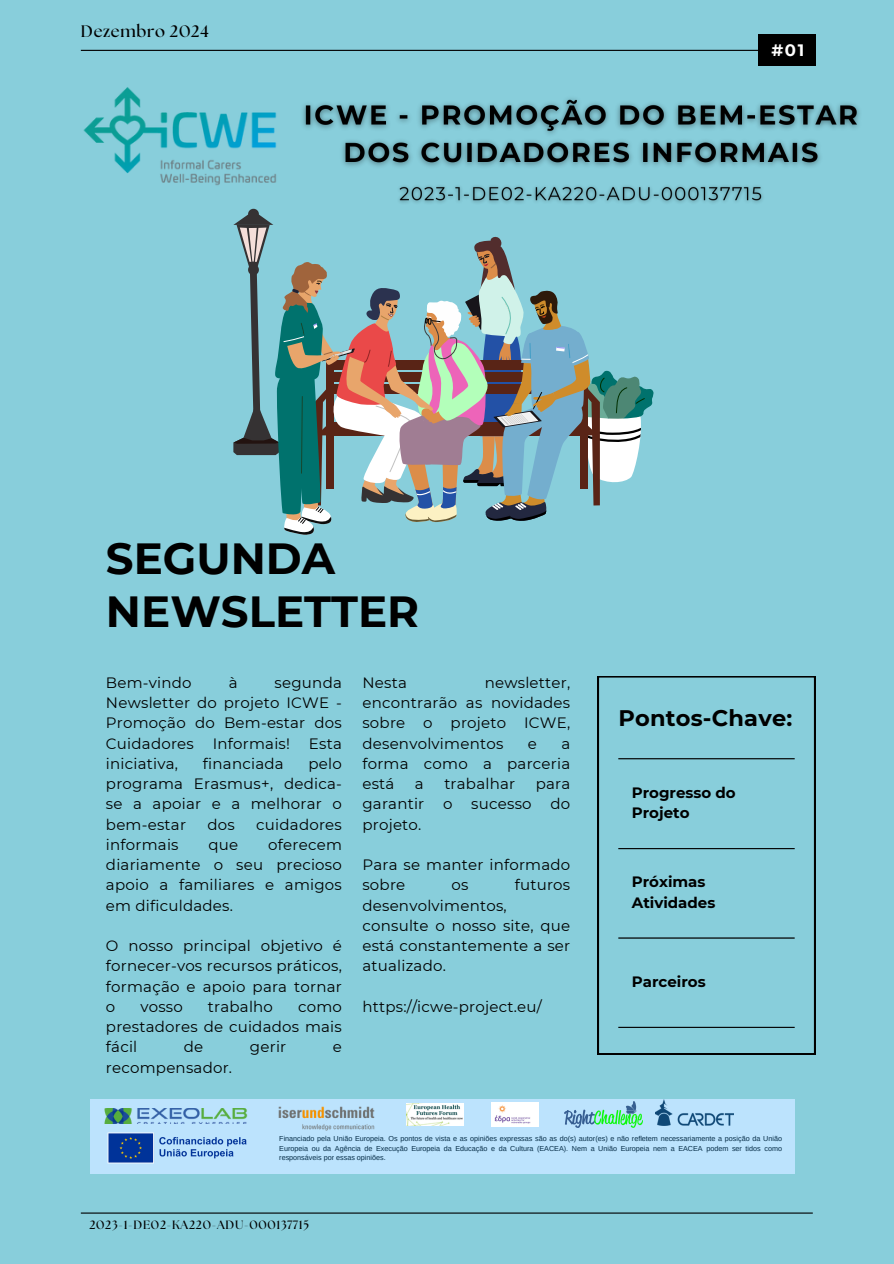
<style>
.page{position:relative;width:894px;height:1264px;background:#fff}
.page>*{position:absolute;margin:0;border:0;box-sizing:border-box;transform-origin:0 0}
.t1{font:700 43.5px/52.8px "Montserrat";color:#000}
.t2{font:700 22.5px "Montserrat";letter-spacing:.01em;color:#000}
.t3{font:700 16.65px "The Seasons";letter-spacing:.04em;color:#000}
.t4{font:700 16.5px "Montserrat";color:#fff}
.t5{font:15px/20.2px "Montserrat";letter-spacing:.015em;color:#000;text-align:justify}
.t6{font:700 15px/20.2px "Montserrat";color:#000}
.t7{font:700 12px "The Seasons";letter-spacing:.065em;color:#000}
.t8{font:7.2px/9.6px "Arimo";color:#062d47;text-align:justify}
</style>
<div class="page">
<div style="left:0;top:0;width:893px;height:1263px;background:#88cedb"></div>
<hr style="left:81px;top:50px;width:731px;height:1px;background:#000">
<hr style="left:81px;top:1212px;width:731px;height:1px;background:#000">
<svg style="left:597px;top:676px;width:217px;height:378px"></svg>
<hr style="left:618px;top:758px;width:176px;height:1px;background:#000">
<hr style="left:618px;top:848px;width:176px;height:1px;background:#000">
<hr style="left:618px;top:937px;width:176px;height:1px;background:#000">
<hr style="left:618px;top:1026px;width:176px;height:1px;background:#000">
<div style="left:90px;top:1099px;width:703px;height:75px;background:#bce3fd"></div>
<img style="left:104px;top:1108px;width:144px;height:15px">
<img style="left:83px;top:87px;width:194px;height:99px">
<img style="left:278px;top:1106px;width:97px;height:25px">
<img style="left:406px;top:1103px;width:57px;height:22px">
<img style="left:491px;top:1102px;width:47px;height:24px">
<img style="left:655px;top:1099px;width:77px;height:26px">
<img style="left:564px;top:1101px;width:78px;height:26px">
<svg style="left:233px;top:209px;width:421px;height:326px"></svg>
<div style="left:758px;top:35px;width:57px;height:31px;background:#000"></div>
<img style="left:399px;top:186px;width:364px;height:17px">
<img style="left:302px;top:98px;width:558px;height:69px">
<img style="left:107px;top:1132px;width:140px;height:32px">
<p class="t3" style="left:81px;top:24px;width:129px">Dezembro 2024</p>
<h2 class="t4" style="left:771px;top:40px;width:34px">#01</h2>
<h5 class="t1" style="left:106px;top:532px;width:314px">SEGUNDA<br>NEWSLETTER</h5>
<h3 class="t5" style="left:106px;top:672px;width:237px;text-indent:168px">segunda Newsletter do projeto ICWE - Promoção do Bem-estar dos Cuidadores</h3>
<h3 class="t5" style="left:106px;top:672px;width:87px">Bem-vindo</h3>
<h3 class="t5" style="left:229px;top:672px;width:10px">à</h3>
<h3 class="t5" style="left:213px;top:733px;width:79px">Informais!</h3>
<h3 class="t5" style="left:309px;top:733px;width:34px">Esta</h3>
<h3 class="t5" style="left:106px;top:753px;width:74px">iniciativa,</h3>
<h3 class="t5" style="left:203px;top:753px;width:82px">financiada</h3>
<h3 class="t5" style="left:106px;top:753px;width:237px;text-indent:202px">pelo programa Erasmus+, dedica&shy;se a apoiar e a melhorar o bem-estar</h3>
<h3 class="t5" style="left:207px;top:814px;width:29px">dos</h3>
<h3 class="t5" style="left:256px;top:814px;width:87px">cuidadores</h3>
<h3 class="t5" style="left:106px;top:834px;width:237px;text-indent:162px">oferecem diariamente o seu precioso apoio a familiares e amigos em dificuldades.</h3>
<p class="t5" style="left:106px;top:935px;width:237px">O nosso principal objetivo é fornecer-vos recursos práticos, formação e apoio para tornar o</p>
<h3 class="t5" style="left:106px;top:834px;width:74px">informais</h3>
<h3 class="t5" style="left:208px;top:834px;width:31px">que</h3>
<p class="t5" style="left:140px;top:996px;width:44px">vosso</p>
<p class="t5" style="left:208px;top:996px;width:67px">trabalho</p>
<p class="t5" style="left:106px;top:996px;width:237px;text-indent:192px">como prestadores de cuidados mais fácil</p>
<p class="t5" style="left:184px;top:1036px;width:21px">de</p>
<p class="t5" style="left:250px;top:1036px;width:38px">gerir</p>
<p class="t5" style="left:333px;top:1036px;width:11px">e</p>
<p class="t5" style="left:106px;top:1057px;width:128px">recompensador.</p>
<p class="t5" style="left:362px;top:672px;width:209px;text-indent:122px">newsletter, encontrarão as novidades sobre o projeto ICWE, desenvolvimentos</p>
<p class="t5" style="left:362px;top:672px;width:46px">Nesta</p>
<p class="t5" style="left:362px;top:733px;width:209px;text-indent:199px">a forma como a parceria está</p>
<p class="t5" style="left:527px;top:733px;width:11px">e</p>
<p class="t5" style="left:415px;top:773px;width:10px">a</p>
<p class="t5" style="left:444px;top:773px;width:72px">trabalhar</p>
<p class="t5" style="left:535px;top:773px;width:36px">para</p>
<p class="t5" style="left:362px;top:793px;width:63px">garantir</p>
<p class="t5" style="left:443px;top:793px;width:11px">o</p>
<p class="t5" style="left:471px;top:793px;width:62px">sucesso</p>
<p class="t5" style="left:550px;top:793px;width:21px">do</p>
<p class="t5" style="left:362px;top:814px;width:60px">projeto.</p>
<h4 class="t5" style="left:362px;top:854px;width:209px">Para se manter informado sobre</h4>
<h4 class="t5" style="left:451px;top:874px;width:18px">os</h4>
<h4 class="t5" style="left:514px;top:874px;width:57px">futuros</h4>
<h4 class="t5" style="left:362px;top:895px;width:209px;text-align:left">desenvolvimentos, consulte o nosso site, que está constantemente a ser atualizado.</h4>
<p class="t5" style="left:362px;top:996px;width:181px">https://icwe-project.eu/</p>
<p class="t2" style="left:618px;top:704px;width:175px">Pontos-Chave:</p>
<p class="t6" style="left:631px;top:782px;width:105px">Progresso do<br>Projeto</p>
<p class="t6" style="left:631px;top:872px;width:85px">Próximas<br>Atividades</p>
<p class="t6" style="left:631px;top:971px;width:75px">Parceiros</p>
<p class="t8" style="left:279px;top:1133px;width:504px">Financiado pela União Europeia. Os pontos de vista e as opiniões expressas são as do(s) autor(es) e não refletem necessariamente a posição da União Europeia ou da Agência de Execução Europeia da Educação e da Cultura (EACEA). Nem a União Europeia nem a EACEA podem ser tidos como responsáveis por essas opiniões.</p>
<p class="t7" style="left:89px;top:1218px;width:221px">2023-1-DE02-KA220-ADU-000137715</p>
</div>
